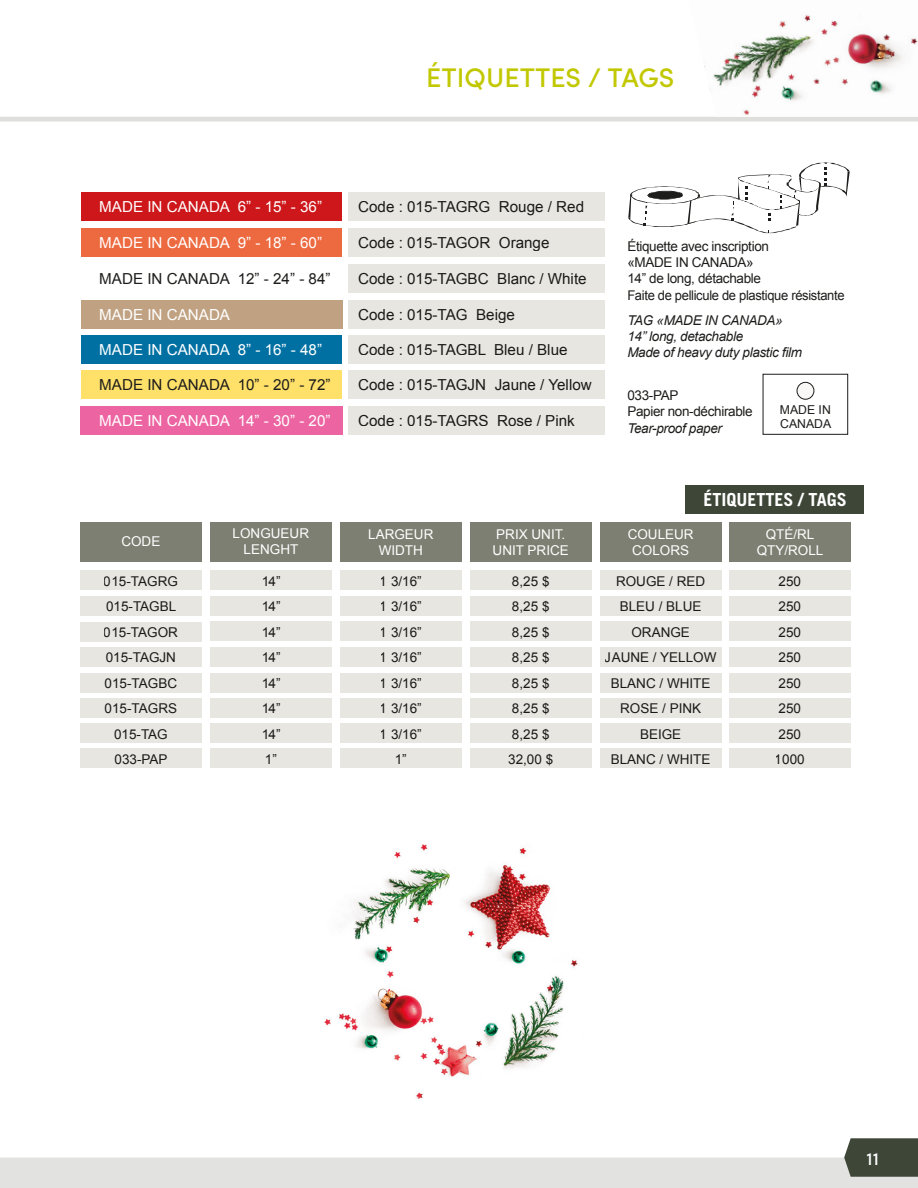
<style>
.page{position:relative;width:918px;height:1188px;background:#fff}
.page>*{position:absolute;margin:0;border:0;box-sizing:border-box;transform-origin:0 0}
.t1{font:500 27px "Sofia Pro";color:#c2c800}
.t2{font:700 18px "Trade Gothic LT Std";color:#fff}
.t3{font:500 18px "Sofia Pro";color:#fff}
.t4{font:15.15px "Arial";color:#1d1d1b}
.t5{font:15.15px "Arial";color:#fff}
.t6{font:13.5px/25.5px "Arial";color:#1d1d1b;text-align:center}
.t7{font:13.5px/16.2px "Arial";letter-spacing:-.025em;color:#1d1d1b}
.t8{font:italic 13.5px/16.2px "Arial";letter-spacing:-.025em;color:#1d1d1b}
.t9{font:13.5px/16.2px "Arial";color:#fff;text-align:center}
.t10{font:13.35px "Arial";letter-spacing:-.025em;color:#1d1d1b}
.t11{font:12.3px/14.1px "Arial";color:#1d1d1b}
</style>
<div class="page">
<svg style="left:0;top:117px;width:918px;height:5px;background:#e1e1dd"></svg>
<img style="left:704px;top:14px;width:214px;height:101px">
<svg style="left:628px;top:162px;width:222px;height:71px"></svg>
<div style="left:81px;top:192px;width:261px;height:29px;background:#cd171a"></div>
<div style="left:348px;top:192px;width:257px;height:29px;background:#e8e6e1"></div>
<div style="left:81px;top:228px;width:261px;height:28px;background:#ed693f"></div>
<div style="left:348px;top:228px;width:257px;height:28px;background:#e8e6e1"></div>
<div style="left:348px;top:264px;width:257px;height:29px;background:#e8e6e1"></div>
<div style="left:81px;top:300px;width:261px;height:28px;background:#c0a282"></div>
<div style="left:348px;top:300px;width:257px;height:28px;background:#e8e6e1"></div>
<div style="left:81px;top:335px;width:261px;height:29px;background:#0070a3"></div>
<div style="left:348px;top:335px;width:257px;height:29px;background:#e8e6e1"></div>
<div style="left:80px;top:406px;width:262px;height:28px;background:#ec64a1"></div>
<div style="left:348px;top:406px;width:257px;height:28px;background:#e8e6e1"></div>
<div style="left:81px;top:370px;width:261px;height:29px;background:#ffe069"></div>
<div style="left:348px;top:370px;width:257px;height:29px;background:#e8e6e1"></div>
<div style="left:80px;top:522px;width:122px;height:40px;background:#7c7f71"></div>
<div style="left:80px;top:570px;width:122px;height:20px;background:#e8e6e1"></div>
<div style="left:80px;top:648px;width:122px;height:19px;background:#e8e6e1"></div>
<div style="left:80px;top:596px;width:122px;height:19px;background:#e8e6e1"></div>
<div style="left:80px;top:622px;width:122px;height:19px;background:#e8e6e1"></div>
<div style="left:80px;top:749px;width:122px;height:19px;background:#e8e6e1"></div>
<svg style="left:80px;top:673px;width:122px;height:70px;background:#ebe9e5"></svg>
<div style="left:210px;top:522px;width:122px;height:40px;background:#7c7f71"></div>
<div style="left:210px;top:570px;width:122px;height:20px;background:#e8e6e1"></div>
<div style="left:210px;top:648px;width:122px;height:19px;background:#e8e6e1"></div>
<div style="left:210px;top:596px;width:122px;height:19px;background:#e8e6e1"></div>
<div style="left:210px;top:749px;width:122px;height:19px;background:#e8e6e1"></div>
<div style="left:210px;top:621px;width:122px;height:20px;background:#e8e6e1"></div>
<svg style="left:210px;top:673px;width:122px;height:70px;background:#ebe9e5"></svg>
<div style="left:340px;top:522px;width:122px;height:40px;background:#7c7f71"></div>
<div style="left:470px;top:522px;width:122px;height:40px;background:#7c7f71"></div>
<div style="left:600px;top:522px;width:122px;height:40px;background:#7c7f71"></div>
<div style="left:729px;top:522px;width:122px;height:40px;background:#7c7f71"></div>
<div style="left:340px;top:570px;width:122px;height:20px;background:#e8e6e1"></div>
<div style="left:340px;top:648px;width:122px;height:19px;background:#e8e6e1"></div>
<div style="left:470px;top:570px;width:122px;height:20px;background:#e8e6e1"></div>
<div style="left:470px;top:648px;width:122px;height:19px;background:#e8e6e1"></div>
<div style="left:600px;top:570px;width:122px;height:20px;background:#e8e6e1"></div>
<div style="left:600px;top:648px;width:122px;height:19px;background:#e8e6e1"></div>
<div style="left:729px;top:570px;width:122px;height:20px;background:#e8e6e1"></div>
<div style="left:729px;top:648px;width:122px;height:19px;background:#e8e6e1"></div>
<div style="left:340px;top:596px;width:122px;height:19px;background:#e8e6e1"></div>
<div style="left:340px;top:749px;width:122px;height:19px;background:#e8e6e1"></div>
<div style="left:470px;top:596px;width:122px;height:19px;background:#e8e6e1"></div>
<div style="left:470px;top:749px;width:122px;height:19px;background:#e8e6e1"></div>
<div style="left:600px;top:596px;width:122px;height:19px;background:#e8e6e1"></div>
<div style="left:600px;top:749px;width:122px;height:19px;background:#e8e6e1"></div>
<div style="left:729px;top:596px;width:122px;height:19px;background:#e8e6e1"></div>
<div style="left:729px;top:749px;width:122px;height:19px;background:#e8e6e1"></div>
<div style="left:340px;top:621px;width:122px;height:20px;background:#e8e6e1"></div>
<svg style="left:340px;top:673px;width:122px;height:70px;background:#ebe9e5"></svg>
<div style="left:470px;top:621px;width:122px;height:20px;background:#e8e6e1"></div>
<svg style="left:470px;top:673px;width:122px;height:70px;background:#ebe9e5"></svg>
<div style="left:600px;top:621px;width:122px;height:20px;background:#e8e6e1"></div>
<svg style="left:600px;top:673px;width:122px;height:70px;background:#ebe9e5"></svg>
<div style="left:729px;top:621px;width:122px;height:20px;background:#e8e6e1"></div>
<svg style="left:729px;top:673px;width:122px;height:70px;background:#ebe9e5"></svg>
<div style="left:763px;top:374px;width:85px;height:61px;border:1px solid #1d1d1b"></div>
<div style="left:797px;top:382px;width:17px;height:17px;background:#f9f8f7;border-radius:50%"></div>
<div style="left:797px;top:382px;width:17px;height:18px;border:1px solid #1d1d1b;border-radius:50%"></div>
<div style="left:685px;top:485px;width:179px;height:29px;background:#3e4737"></div>
<img style="left:324px;top:844px;width:254px;height:255px">
<svg style="left:0;top:1138px;width:918px;height:50px"></svg>
<h1 class="t1" style="left:426px;top:57px;width:250px">ÉTIQUETTES / TAGS</h1>
<p class="t5" style="left:99px;top:197px;width:224px">MADE IN CANADA 6” - 15” - 36”</p>
<p class="t4" style="left:358px;top:197px;width:227px">Code : 015-TAGRG Rouge / Red</p>
<p class="t5" style="left:99px;top:232px;width:224px">MADE IN CANADA 9” - 18” - 60”</p>
<p class="t4" style="left:358px;top:232px;width:193px">Code : 015-TAGOR Orange</p>
<p class="t4" style="left:99px;top:269px;width:233px">MADE IN CANADA 12” - 24” - 84”</p>
<p class="t4" style="left:358px;top:269px;width:230px">Code : 015-TAGBC Blanc / White</p>
<p class="t5" style="left:99px;top:304px;width:132px">MADE IN CANADA</p>
<p class="t4" style="left:358px;top:304px;width:158px">Code : 015-TAG Beige</p>
<p class="t5" style="left:99px;top:339px;width:224px">MADE IN CANADA 8” - 16” - 48”</p>
<p class="t4" style="left:358px;top:339px;width:211px">Code : 015-TAGBL Bleu / Blue</p>
<p class="t4" style="left:99px;top:375px;width:233px">MADE IN CANADA 10” - 20” - 72”</p>
<p class="t4" style="left:358px;top:375px;width:235px">Code : 015-TAGJN Jaune / Yellow</p>
<p class="t5" style="left:99px;top:410px;width:233px">MADE IN CANADA 14” - 30” - 20”</p>
<p class="t4" style="left:358px;top:410px;width:218px">Code : 015-TAGRS Rose / Pink</p>
<p class="t7" style="left:627px;top:238px;width:143px">Étiquette avec inscription «MADE IN CANADA»<br>14” de long, détachable</p>
<p class="t10" style="left:627px;top:286px;width:219px">Faite de pellicule de plastique résistante</p>
<p class="t8" style="left:627px;top:312px;width:176px">TAG «MADE IN CANADA»<br>14” long, detachable<br>Made of heavy duty plastic film</p>
<p class="t7" style="left:627px;top:387px;width:127px">033-PAP<br>Papier non-déchirable</p>
<p class="t8" style="left:627px;top:420px;width:96px">Tear-proof paper</p>
<p class="t11" style="left:780px;top:403px;width:53px">MADE IN<br>CANADA</p>
<h2 class="t2" style="left:703px;top:488px;width:145px">ÉTIQUETTES / TAGS</h2>
<p class="t9" style="left:121px;top:534px;width:41px">CODE</p>
<p class="t9" style="left:368px;top:526px;width:67px">LARGEUR<br>WIDTH</p>
<p class="t9" style="left:493px;top:526px;width:78px;text-align:left">PRIX UNIT.<br>UNIT PRICE</p>
<p class="t9" style="left:628px;top:526px;width:68px">COULEUR<br>COLORS</p>
<p class="t9" style="left:757px;top:526px;width:68px">QTÉ/RL<br>QTY/ROLL</p>
<p class="t9" style="left:233px;top:525px;width:78px">LONGUEUR<br>LENGHT</p>
<p class="t6" style="left:104px;top:569px;width:76px">015-TAGRG<br>015-TAGBL<br>015-TAGOR<br>015-TAGJN<br>015-TAGBC<br>015-TAGRS<br>015-TAG<br>033-PAP</p>
<p class="t6" style="left:261px;top:569px;width:21px;text-align:justify">14” 14” 14” 14” 14” 14” 14” 1”</p>
<p class="t6" style="left:380px;top:569px;width:44px">1 3/16”<br>1 3/16”<br>1 3/16”<br>1 3/16”<br>1 3/16”<br>1 3/16”<br>1 3/16”<br>1”</p>
<p class="t6" style="left:508px;top:569px;width:47px;text-align:left">8,25 $<br>8,25 $<br>8,25 $<br>8,25 $<br>8,25 $<br>8,25 $<br>8,25 $<br>32,00 $</p>
<p class="t6" style="left:605px;top:569px;width:113px">ROUGE / RED<br>BLEU / BLUE<br>ORANGE<br>JAUNE / YELLOW<br>BLANC / WHITE<br>ROSE / PINK<br>BEIGE<br>BLANC / WHITE</p>
<p class="t6" style="left:775px;top:569px;width:32px;text-align:left">250<br>250<br>250<br>250<br>250<br>250<br>250<br>1000</p>
<h2 class="t3" style="left:867px;top:1145px;width:14px">11</h2>
</div>
